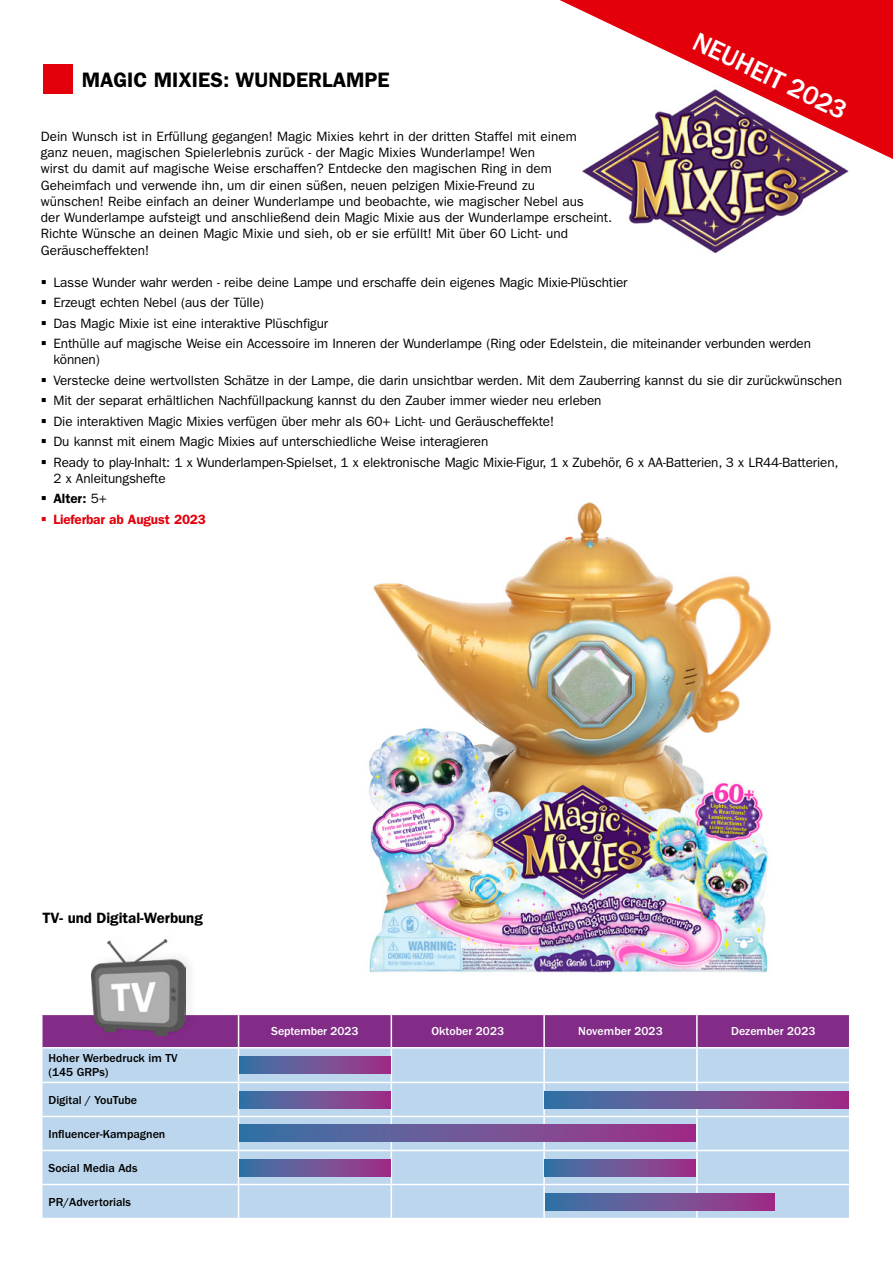
<style>
.page{position:relative;width:893px;height:1263px;background:#fff}
.page>*{position:absolute;margin:0;border:0;box-sizing:border-box;transform-origin:0 0}
.t1{font:500 27px "ITC Franklin Gothic Std";color:#fff}
.t2{font:600 21px "ITC Franklin Gothic Std";color:#000}
.t3{font:600 15px "ITC Franklin Gothic Std";color:#000}
.t4{font:13.5px/20.4px "ITC Franklin Gothic Std";letter-spacing:-.01em;color:#000}
.t5{font:600 13.5px/20.4px "ITC Franklin Gothic Std";letter-spacing:-.01em;color:#e3000b}
.t6{font:500 12px/14.4px "ITC Franklin Gothic Std";color:#000}
.t7{font:500 12px "ITC Franklin Gothic Std";color:#fff}
.s1{font-weight:400;color:#000}
.s2{color:#000}
</style>
<div class="page">
<img style="left:628px;top:210px;width:168px;height:44px">
<div style="left:43px;top:64px;width:30px;height:30px;background:#e3000b"></div>
<div style="left:43px;top:1015px;width:806px;height:32px;background:#822b87"></div>
<svg style="left:43px;top:1048px;width:806px;height:170px;background:#bbd4eb"></svg>
<hr style="left:238px;top:1015px;width:1px;height:32px;background:#fff">
<hr style="left:391px;top:1015px;width:1px;height:32px;background:#fff">
<hr style="left:543px;top:1015px;width:2px;height:32px;background:#fff">
<hr style="left:696px;top:1015px;width:2px;height:32px;background:#fff">
<hr style="left:238px;top:1048px;width:1px;height:34px;background:#fff">
<hr style="left:391px;top:1048px;width:1px;height:34px;background:#fff">
<hr style="left:543px;top:1048px;width:2px;height:34px;background:#fff">
<hr style="left:696px;top:1048px;width:2px;height:34px;background:#fff">
<hr style="left:43px;top:1082px;width:196px;height:1px;background:#fff">
<hr style="left:239px;top:1082px;width:152px;height:1px;background:#fff">
<hr style="left:238px;top:1083px;width:1px;height:33px;background:#fff">
<hr style="left:391px;top:1082px;width:153px;height:1px;background:#fff">
<hr style="left:391px;top:1083px;width:1px;height:33px;background:#fff">
<hr style="left:544px;top:1082px;width:153px;height:1px;background:#fff">
<hr style="left:543px;top:1083px;width:2px;height:33px;background:#fff">
<hr style="left:697px;top:1082px;width:153px;height:1px;background:#fff">
<hr style="left:696px;top:1083px;width:2px;height:33px;background:#fff">
<hr style="left:43px;top:1116px;width:196px;height:1px;background:#fff">
<hr style="left:239px;top:1116px;width:152px;height:1px;background:#fff">
<hr style="left:238px;top:1117px;width:1px;height:33px;background:#fff">
<hr style="left:391px;top:1116px;width:153px;height:1px;background:#fff">
<hr style="left:391px;top:1117px;width:1px;height:33px;background:#fff">
<hr style="left:544px;top:1116px;width:153px;height:1px;background:#fff">
<hr style="left:543px;top:1117px;width:2px;height:33px;background:#fff">
<hr style="left:697px;top:1116px;width:153px;height:1px;background:#fff">
<hr style="left:696px;top:1117px;width:2px;height:33px;background:#fff">
<hr style="left:43px;top:1150px;width:196px;height:1px;background:#fff">
<hr style="left:239px;top:1150px;width:152px;height:1px;background:#fff">
<hr style="left:238px;top:1151px;width:1px;height:33px;background:#fff">
<hr style="left:391px;top:1150px;width:153px;height:1px;background:#fff">
<hr style="left:391px;top:1151px;width:1px;height:33px;background:#fff">
<hr style="left:544px;top:1150px;width:153px;height:1px;background:#fff">
<hr style="left:543px;top:1151px;width:2px;height:33px;background:#fff">
<hr style="left:697px;top:1150px;width:153px;height:1px;background:#fff">
<hr style="left:696px;top:1151px;width:2px;height:33px;background:#fff">
<hr style="left:43px;top:1184px;width:196px;height:1px;background:#fff">
<hr style="left:239px;top:1184px;width:152px;height:1px;background:#fff">
<hr style="left:238px;top:1185px;width:1px;height:33px;background:#fff">
<hr style="left:391px;top:1184px;width:153px;height:1px;background:#fff">
<hr style="left:391px;top:1185px;width:1px;height:33px;background:#fff">
<hr style="left:544px;top:1184px;width:153px;height:1px;background:#fff">
<hr style="left:543px;top:1185px;width:2px;height:33px;background:#fff">
<hr style="left:697px;top:1184px;width:153px;height:1px;background:#fff">
<hr style="left:696px;top:1185px;width:2px;height:33px;background:#fff">
<div style="left:239px;top:1092px;width:151px;height:16px;background:linear-gradient(to right,#3877a7,#a53187)"></div>
<div style="left:239px;top:1159px;width:151px;height:17px;background:linear-gradient(to right,#3877a7,#a53187)"></div>
<div style="left:545px;top:1159px;width:151px;height:17px;background:linear-gradient(to right,#3977a7,#a53187)"></div>
<div style="left:545px;top:1092px;width:303px;height:16px;background:linear-gradient(to right,#3877a7,#a53187)"></div>
<div style="left:239px;top:1124px;width:457px;height:17px;background:linear-gradient(to right,#3877a7,#a53087)"></div>
<div style="left:239px;top:1056px;width:151px;height:17px;background:linear-gradient(to right,#3877a7,#a53187)"></div>
<div style="left:545px;top:1193px;width:230px;height:17px;background:linear-gradient(to right,#3878a7,#a43187)"></div>
<div style="left:90px;top:929px;width:109px;height:110px;background:#000;opacity:.06"></div>
<img style="left:92px;top:939px;width:93px;height:96px">
<svg style="left:560px;top:0;width:333px;height:210px"></svg>
<img style="left:369px;top:502px;width:402px;height:471px">
<h2 class="t2" style="left:82px;top:68px;width:309px">MAGIC MIXIES: WUNDERLAMPE</h2>
<h1 class="t1" style="left:701px;top:26px;width:169px;rotate:26deg">NEUHEIT 2023</h1>
<p class="t4" style="left:41px;top:128px;width:573px;line-height:16.2px">Dein Wunsch ist in Erfüllung gegangen! Magic Mixies kehrt in der dritten Staffel mit einem<br>ganz neuen, magischen Spielerlebnis zurück - der Magic Mixies Wunderlampe! Wen<br>wirst du damit auf magische Weise erschaffen? Entdecke den magischen Ring in dem Geheimfach und verwende ihn, um dir einen süßen, neuen pelzigen Mixie-Freund zu<br>wünschen! Reibe einfach an deiner Wunderlampe und beobachte, wie magischer Nebel aus<br>der Wunderlampe aufsteigt und anschließend dein Magic Mixie aus der Wunderlampe erscheint.<br>Richte Wünsche an deinen Magic Mixie und sieh, ob er sie erfüllt! Mit über 60 Licht- und Geräuscheffekten!</p>
<p class="t4" style="left:53px;top:272px;width:759px">Lasse Wunder wahr werden - reibe deine Lampe und erschaffe dein eigenes Magic Mixie-Plüschtier<br>Erzeugt echten Nebel (aus der Tülle)<br>Das Magic Mixie ist eine interaktive Plüschfigur<br>Enthülle auf magische Weise ein Accessoire im Inneren der Wunderlampe (Ring oder Edelstein, die miteinander verbunden werden</p>
<p class="t4" style="left:53px;top:350px;width:790px">können)<br>Verstecke deine wertvollsten Schätze in der Lampe, die darin unsichtbar werden. Mit dem Zauberring kannst du sie dir zurückwünschen Mit der separat erhältlichen Nachfüllpackung kannst du den Zauber immer wieder neu erleben<br>Die interaktiven Magic Mixies verfügen über mehr als 60+ Licht- und Geräuscheffekte!<br>Du kannst mit einem Magic Mixies auf unterschiedliche Weise interagieren<br>Ready to play-Inhalt: 1 x Wunderlampen-Spielset, 1 x elektronische Magic Mixie-Figur, 1 x Zubehör, 6 x AA-Batterien, 3 x LR44-Batterien,</p>
<p class="t5" style="left:53px;top:468px;width:154px"><span class="s1">2 x Anleitungshefte<br></span><span class="s2">Alter:</span> <span class="s1">5+<br></span>Lieferbar ab August 2023</p>
<p class="t3" style="left:43px;top:909px;width:162px">TV- und Digital-Werbung</p>
<p class="t6" style="left:49px;top:1051px;width:131px">Hoher Werbedruck im TV (145 GRPs)</p>
<p class="t6" style="left:49px;top:1092px;width:90px">Digital / YouTube</p>
<p class="t6" style="left:49px;top:1126px;width:118px">Influencer-Kampagnen</p>
<p class="t6" style="left:49px;top:1160px;width:91px">Social Media Ads</p>
<p class="t6" style="left:49px;top:1194px;width:84px">PR/Advertorials</p>
<p class="t7" style="left:271px;top:1024px;width:89px">September 2023</p>
<p class="t7" style="left:431px;top:1024px;width:74px">Oktober 2023</p>
<p class="t7" style="left:578px;top:1024px;width:86px">November 2023</p>
<p class="t7" style="left:731px;top:1024px;width:86px">Dezember 2023</p>
</div>
